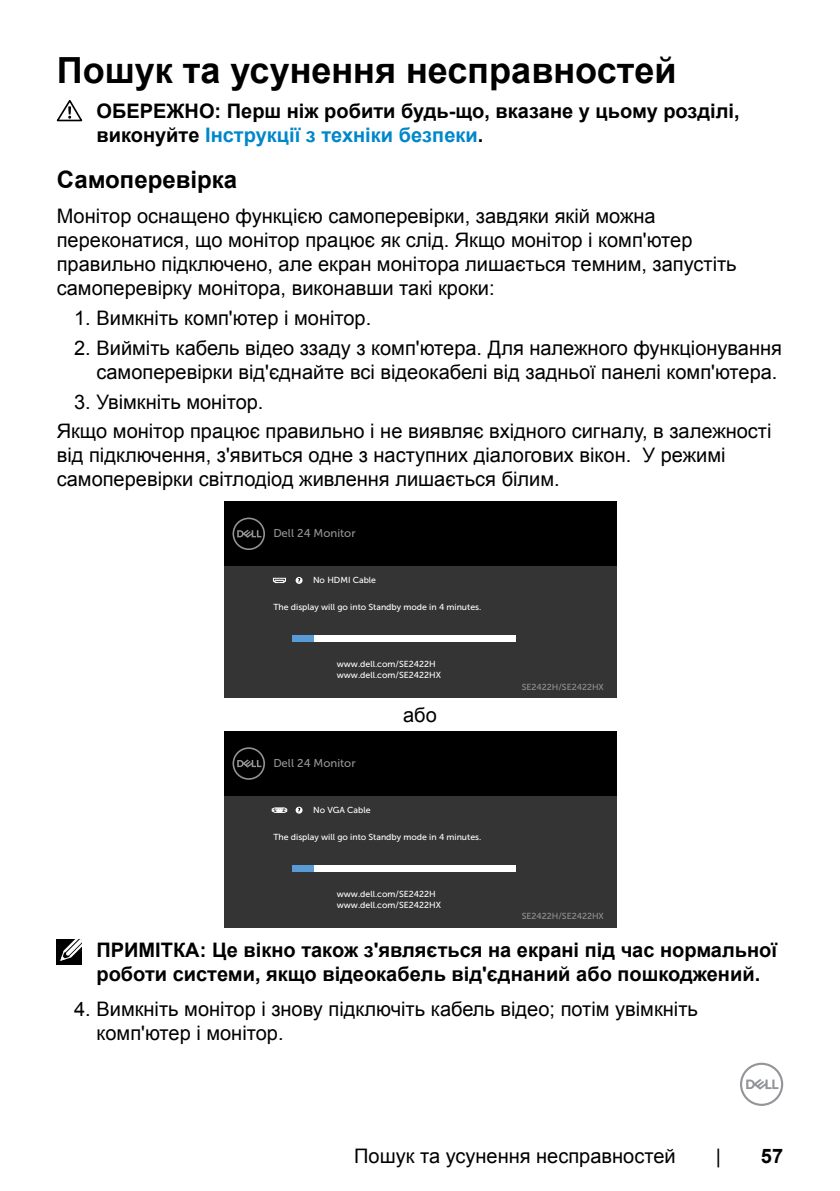
<style>
.page{position:relative;width:840px;height:1191px;background:#fff}
.page>*{position:absolute;margin:0;border:0;box-sizing:border-box;transform-origin:0 0}
.t1{font:700 36px "Arial";color:#000}
.t2{font:700 24px "Arial";color:#000}
.t3{font:20px/24px "Arial";color:#000}
.t4{font:700 20px/24px "Arial";color:#000}
.t5{font:11.4px "Museo Sans For Dell 500";color:#939393}
.t6{font:8.8px/10.4px "Museo Sans For Dell 500";color:#fff}
.t7{font:8.8px "Museo Sans For Dell 500";color:#939393}
.s1{color:#0087cb}
</style>
<div class="page">
<svg style="left:740px;top:1062px;width:42px;height:44px"></svg>
<svg style="left:57px;top:100px;width:25px;height:21px"></svg>
<div style="left:224px;top:566px;width:392px;height:131px;background:#343435"></div>
<div style="left:292px;top:635px;width:223px;height:6px;background:#fff"></div>
<div style="left:292px;top:635px;width:21px;height:6px;background:#5b9bd5"></div>
<div style="left:224px;top:501px;width:392px;height:65px;background:#000"></div>
<svg style="left:232px;top:517px;width:33px;height:33px"></svg>
<svg style="left:273px;top:578px;width:13px;height:5px"></svg>
<svg style="left:295px;top:577px;width:7px;height:7px"></svg>
<svg style="left:298px;top:578px;width:3px;height:5px"></svg>
<div style="left:224px;top:795px;width:392px;height:132px;background:#343435"></div>
<div style="left:292px;top:865px;width:223px;height:6px;background:#fff"></div>
<div style="left:292px;top:865px;width:21px;height:6px;background:#5b9bd5"></div>
<div style="left:224px;top:731px;width:392px;height:64px;background:#000"></div>
<svg style="left:232px;top:747px;width:33px;height:33px"></svg>
<svg style="left:295px;top:806px;width:7px;height:7px"></svg>
<svg style="left:298px;top:808px;width:3px;height:4px"></svg>
<svg style="left:271px;top:807px;width:16px;height:6px"></svg>
<div style="left:57px;top:939px;width:25px;height:25px;background:#000"></div>
<svg style="left:60px;top:939px;width:22px;height:22px"></svg>
<h1 class="t1" style="left:57px;top:47px;width:621px">Пошук та усунення несправностей</h1>
<p class="t4" style="left:96px;top:100px;width:644px">ОБЕРЕЖНО: Перш ніж робити будь-що, вказане у цьому розділі, виконуйте <span class="s1">Інструкції з техніки безпеки</span>.</p>
<p class="t2" style="left:57px;top:164px;width:182px">Самоперевірка</p>
<p class="t3" style="left:57px;top:205px;width:681px">Монітор оснащено функцією самоперевірки, завдяки якій можна переконатися, що монітор працює як слід. Якщо монітор і комп'ютер правильно підключено, але екран монітора лишається темним, запустіть самоперевірку монітора, виконавши такі кроки:</p>
<p class="t3" style="left:74px;top:306px;width:298px">1. Вимкніть комп'ютер і монітор.</p>
<p class="t3" style="left:74px;top:336px;width:709px;text-align:right">2. Вийміть кабель відео ззаду з комп'ютера. Для належного функціонування самоперевірки від'єднайте всі відеокабелі від задньої панелі комп'ютера.</p>
<p class="t3" style="left:57px;top:387px;width:716px;line-height:29.6px;text-indent:17px">3. Увімкніть монітор.<br>Якщо монітор працює правильно і не виявляє вхідного сигналу, в залежності</p>
<p class="t3" style="left:57px;top:443px;width:670px">від підключення, з'явиться одне з наступних діалогових вікон. У режимі самоперевірки світлодіод живлення лишається білим.</p>
<p class="t5" style="left:273px;top:527px;width:84px">Dell 24 Monitor</p>
<p class="t6" style="left:313px;top:575px;width:65px">No HDMI Cable</p>
<p class="t6" style="left:273px;top:602px;width:209px">The display will go into Standby mode in 4 minutes.</p>
<p class="t6" style="left:336px;top:659px;width:106px">www.dell.com/SE2422H www.dell.com/SE2422HX</p>
<p class="t5" style="left:273px;top:757px;width:84px">Dell 24 Monitor</p>
<p class="t6" style="left:313px;top:804px;width:59px">No VGA Cable</p>
<p class="t3" style="left:403px;top:703px;width:35px">або</p>
<p class="t6" style="left:273px;top:831px;width:209px">The display will go into Standby mode in 4 minutes.</p>
<p class="t6" style="left:336px;top:889px;width:106px">www.dell.com/SE2422H www.dell.com/SE2422HX</p>
<p class="t7" style="left:521px;top:682px;width:84px">SE2422H/SE2422HX</p>
<p class="t7" style="left:521px;top:911px;width:84px">SE2422H/SE2422HX</p>
<p class="t4" style="left:96px;top:938px;width:681px">ПРИМІТКА: Це вікно також з'являється на екрані під час нормальної роботи системи, якщо відеокабель від'єднаний або пошкоджений.</p>
<p class="t3" style="left:96px;top:997px;width:602px;text-indent:-22px">4. Вимкніть монітор і знову підключіть кабель відео; потім увімкніть комп'ютер і монітор.</p>
<p class="t3" style="left:354px;top:1143px;width:323px">Пошук та усунення несправностей</p>
<p class="t3" style="left:715px;top:1143px;width:7px">|</p>
<p class="t4" style="left:760px;top:1144px;width:24px">57</p>
</div>
